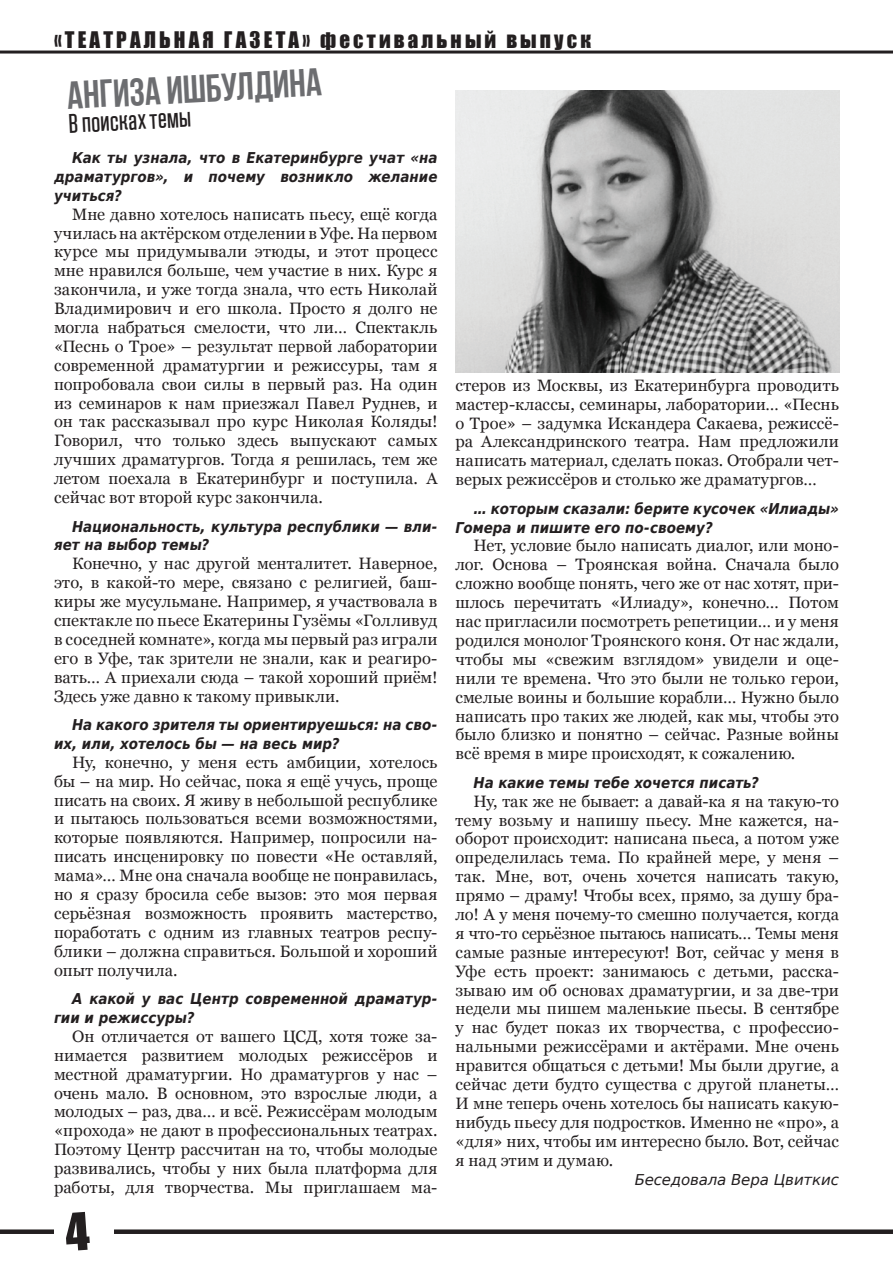
<style>
.page{position:relative;width:893px;height:1263px;background:#fff}
.page>*{position:absolute;margin:0;border:0;box-sizing:border-box;transform-origin:0 0}
.t1{font:700 39px "Bebas Neue";color:#6c6d70}
.t2{font:500 27px "Rain Tungsten";color:#231f20}
.t3{font:21px "Impact";letter-spacing:.15em;color:#231f20}
.t4{font:16.5px/18.9px "Georgia";letter-spacing:.01em;color:#231f20;text-align:justify}
.t5{font:italic 700 15px/18.9px "DejaVu Sans Condensed";color:#231f20}
.t6{font:italic 15px "DejaVu Sans";letter-spacing:-.01em;color:#231f20}
</style>
<div class="page">
<div style="left:114px;top:1229px;width:779px;height:5px;background:#231f20"></div>
<div style="left:0;top:1229px;width:54px;height:5px;background:#231f20"></div>
<hr style="left:0;top:51px;width:893px;height:3px;background:#231f20">
<img style="left:455px;top:90px;width:385px;height:282px">
<p class="t3" style="left:54px;top:24px;width:539px">«ТЕАТРАЛЬНАЯ ГАЗЕТА» фестивальный выпуск</p>
<h1 class="t1" style="left:66px;top:74px;width:256px;rotate:-3deg">Ангиза ишбулдина</h1>
<h2 class="t2" style="left:68px;top:110px;width:124px;rotate:-3deg">В поисках темы</h2>
<p class="t5" style="left:54px;top:148px;width:385px;text-align:justify;text-indent:18px">Как ты узнала, что в Екатеринбурге учат «на драматургов», и почему возникло желание учиться?</p>
<p class="t4" style="left:54px;top:205px;width:385px;text-indent:18px">Мне давно хотелось написать пьесу, ещё когда училась на актёрском отделении в Уфе. На первом курсе мы придумывали этюды, и этот процесс мне нравился больше, чем участие в них. Курс я закончила, и уже тогда знала, что есть Николай Владимирович и его школа. Просто я долго не могла набраться смелости, что ли… Спектакль «Песнь о Трое» – результат первой лаборатории современной драматургии и режиссуры, там я попробовала свои силы в первый раз. На один из семинаров к нам приезжал Павел Руднев, и он так рассказывал про курс Николая Коляды!<br>Говорил, что только здесь выпускают самых лучших драматургов. Тогда я решилась, тем же летом поехала в Екатеринбург и поступила. А сейчас вот второй курс закончила.</p>
<p class="t5" style="left:54px;top:516px;width:385px;text-indent:18px">Национальность, культура республики — вли&shy;яет на выбор темы?</p>
<p class="t4" style="left:54px;top:554px;width:385px;text-indent:18px">Конечно, у нас другой менталитет. Наверное, это, в какой-то мере, связано с религией, баш&shy;киры же мусульмане. Например, я участвовала в спектакле по пьесе Екатерины Гузёмы «Голливуд в соседней комнате», когда мы первый раз играли его в Уфе, так зрители не знали, как и реагиро&shy;вать… А приехали сюда – такой хороший приём!<br>Здесь уже давно к такому привыкли.</p>
<p class="t5" style="left:54px;top:715px;width:385px;text-indent:18px">На какого зрителя ты ориентируешься: на сво&shy;их, или, хотелось бы — на весь мир?</p>
<p class="t4" style="left:54px;top:753px;width:385px;text-indent:18px">Ну, конечно, у меня есть амбиции, хотелось бы – на мир. Но сейчас, пока я ещё учусь, проще писать на своих. Я живу в небольшой республике и пытаюсь пользоваться всеми возможностями, которые появляются. Например, попросили на&shy;писать инсценировку по повести «Не оставляй, мама»… Мне она сначала вообще не понравилась, но я сразу бросила себе вызов: это моя первая серьёзная возможность проявить мастерство, поработать с одним из главных театров респу&shy;блики – должна справиться. Большой и хороший опыт получила.</p>
<p class="t5" style="left:54px;top:989px;width:385px;text-indent:18px">А какой у вас Центр современной драматур&shy;гии и режиссуры?</p>
<p class="t4" style="left:54px;top:1027px;width:385px;text-indent:18px">Он отличается от вашего ЦСД, хотя тоже за&shy;нимается развитием молодых режиссёров и местной драматургии. Но драматургов у нас – очень мало. В основном, это взрослые люди, а молодых – раз, два… и всё. Режиссёрам молодым «прохода» не дают в профессиональных театрах.<br>Поэтому Центр рассчитан на то, чтобы молодые развивались, чтобы у них была платформа для работы, для творчества. Мы приглашаем ма-</p>
<p class="t4" style="left:455px;top:376px;width:385px">стеров из Москвы, из Екатеринбурга проводить мастер-классы, семинары, лаборатории… «Песнь о Трое» – задумка Искандера Сакаева, режиссё&shy;ра Александринского театра. Нам предложили написать материал, сделать показ. Отобрали чет&shy;верых режиссёров и столько же драматургов…</p>
<p class="t5" style="left:455px;top:499px;width:385px;text-indent:18px">… которым сказали: берите кусочек «Илиады»<br>Гомера и пишите его по-своему?</p>
<p class="t4" style="left:455px;top:537px;width:385px;text-indent:18px">Нет, условие было написать диалог, или моно&shy;лог. Основа – Троянская война. Сначала было сложно вообще понять, чего же от нас хотят, при&shy;шлось перечитать «Илиаду», конечно… Потом нас пригласили посмотреть репетиции… и у меня родился монолог Троянского коня. От нас ждали, чтобы мы «свежим взглядом» увидели и оце&shy;нили те времена. Что это были не только герои, смелые воины и большие корабли… Нужно было написать про таких же людей, как мы, чтобы это было близко и понятно – сейчас. Разные войны всё время в мире происходят, к сожалению.</p>
<p class="t5" style="left:473px;top:773px;width:287px">На какие темы тебе хочется писать?</p>
<p class="t4" style="left:455px;top:792px;width:385px;text-indent:18px">Ну, так же не бывает: а давай-ка я на такую-то тему возьму и напишу пьесу. Мне кажется, на&shy;оборот происходит: написана пьеса, а потом уже определилась тема. По крайней мере, у меня – так. Мне, вот, очень хочется написать такую, прямо – драму! Чтобы всех, прямо, за душу бра&shy;ло! А у меня почему-то смешно получается, когда я что-то серьёзное пытаюсь написать… Темы меня самые разные интересуют! Вот, сейчас у меня в Уфе есть проект: занимаюсь с детьми, расска&shy;зываю им об основах драматургии, и за две-три недели мы пишем маленькие пьесы. В сентябре у нас будет показ их творчества, с профессио&shy;нальными режиссёрами и актёрами. Мне очень нравится общаться с детьми! Мы были другие, а сейчас дети будто существа с другой планеты… И мне теперь очень хотелось бы написать какую&shy;нибудь пьесу для подростков. Именно не «про», а «для» них, чтобы им интересно было. Вот, сейчас я над этим и думаю.</p>
<p class="t6" style="left:635px;top:1169px;width:206px">Беседовала Вера Цвиткис</p>
</div>
